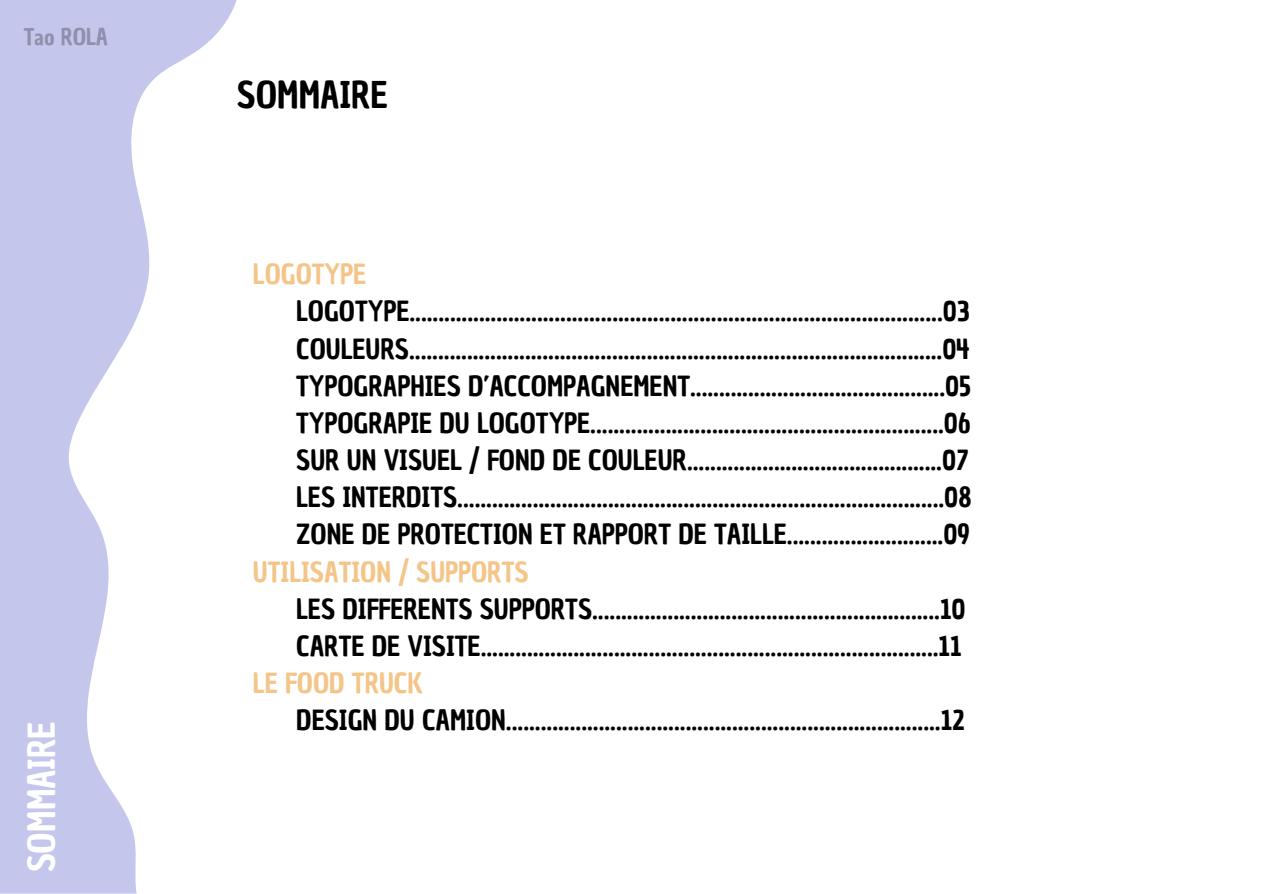
<style>
.page{position:relative;width:1263px;height:894px;background:#fff}
.page>*{position:absolute;margin:0;border:0;box-sizing:border-box;transform-origin:0 0}
.t1{font:36px "Chau Philomene One";color:#000}
.t2{font:36px "Chau Philomene One";color:#fff}
.t3{font:27.15px "Chau Philomene One";color:#000}
.t4{font:27.15px "Chau Philomene One";color:#f4c588}
.t5{font:22.5px "Chau Philomene One";color:#8e90ad}
</style>
<div class="page">
<svg style="left:0;top:0;width:236px;height:893px;fill:#c4c7eb"></svg>
<p class="t5" style="left:24px;top:21px;width:86px">Tao ROLA</p>
<p class="t2" style="left:18px;top:872px;width:152px;rotate:-90deg">SOMMAIRE</p>
<p class="t1" style="left:237px;top:70px;width:152px">SOMMAIRE</p>
<p class="t4" style="left:253px;top:256px;width:115px">LOGOTYPE</p>
<p class="t3" style="left:296px;top:293px;width:675px">LOGOTYPE............................................................................................03</p>
<p class="t3" style="left:296px;top:330px;width:675px">COULEURS............................................................................................04</p>
<p class="t3" style="left:296px;top:367px;width:677px">TYPOGRAPHIES D’ACCOMPAGNEMENT............................................05</p>
<p class="t3" style="left:296px;top:404px;width:676px">TYPOGRAPIE DU LOGOTYPE.............................................................06</p>
<p class="t3" style="left:296px;top:442px;width:674px">SUR UN VISUEL / FOND DE COULEUR............................................07</p>
<p class="t3" style="left:296px;top:479px;width:677px">LES INTERDITS....................................................................................08</p>
<p class="t3" style="left:296px;top:516px;width:675px">ZONE DE PROTECTION ET RAPPORT DE TAILLE...........................09</p>
<p class="t4" style="left:253px;top:553px;width:277px">UTILISATION / SUPPORTS</p>
<p class="t3" style="left:296px;top:590px;width:671px">LES DIFFERENTS SUPPORTS............................................................10</p>
<p class="t3" style="left:296px;top:627px;width:667px">CARTE DE VISITE...............................................................................11</p>
<p class="t4" style="left:253px;top:664px;width:172px">LE FOOD TRUCK</p>
<p class="t3" style="left:296px;top:701px;width:670px">DESIGN DU CAMION...........................................................................12</p>
</div>
